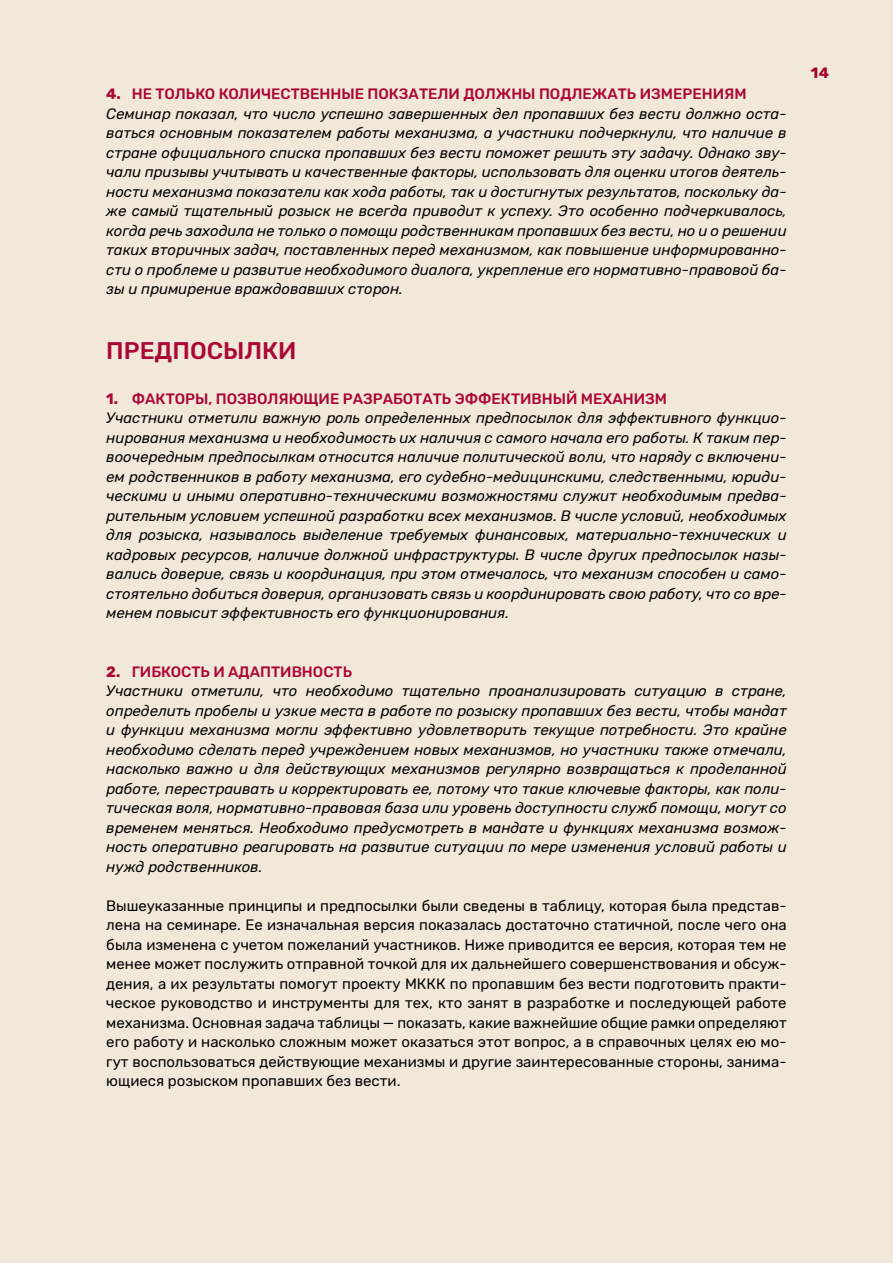
<style>
.page{position:relative;width:893px;height:1263px;background:#f2e8d9}
.page>*{position:absolute;margin:0;border:0;box-sizing:border-box;transform-origin:0 0}
.Subtitle_Small{font:500 24px "Rubik";color:#ab0635}
.Current_text{font:italic 15px/19.5px "Rubik";color:#000;text-align:justify}
.Current_text-2{font:15px/19.5px "Rubik";color:#000;text-align:justify}
.t1{font:500 15px "Rubik";color:#ab0635}
.t2{font:700 15px "Rubik";color:#ab0635}
.s1{font-weight:700}
</style>
<div class="page">
<p class="t1" style="left:106px;top:85px;width:642px"><span class="s1">4.</span> НЕ ТОЛЬКО КОЛИЧЕСТВЕННЫЕ ПОКЗАТЕЛИ ДОЛЖНЫ ПОДЛЕЖАТЬ ИЗМЕРЕНИЯМ</p>
<p class="Current_text" style="left:106px;top:104px;width:682px">Семинар показал, что число успешно завершенных дел пропавших без вести должно оста&shy;ваться основным показателем работы механизма, а участники подчеркнули, что наличие в стране официального списка пропавших без вести поможет решить эту задачу. Однако зву&shy;чали призывы учитывать и качественные факторы, использовать для оценки итогов деятель&shy;ности механизма показатели как хода работы, так и достигнутых результатов, поскольку да&shy;же самый тщательный розыск не всегда приводит к успеху. Это особенно подчеркивалось, когда речь заходила не только о помощи родственникам пропавших без вести, но и о решении таких вторичных задач, поставленных перед механизмом, как повышение информированно&shy;сти о проблеме и развитие необходимого диалога, укрепление его нормативно-правовой ба&shy;зы и примирение враждовавших сторон.</p>
<p class="Subtitle_Small" style="left:106px;top:336px;width:192px">ПРЕДПОСЫЛКИ</p>
<p class="t1" style="left:106px;top:390px;width:562px"><span class="s1">1.</span> ФАКТОРЫ, ПОЗВОЛЯЮЩИЕ РАЗРАБОТАТЬ ЭФФЕКТИВНЫЙ МЕХАНИЗМ</p>
<p class="Current_text" style="left:106px;top:409px;width:682px">Участники отметили важную роль определенных предпосылок для эффективного функцио&shy;нирования механизма и необходимость их наличия с самого начала его работы. К таким пер&shy;воочередным предпосылкам относится наличие политической воли, что наряду с включени&shy;ем родственников в работу механизма, его судебно-медицинскими, следственными, юриди&shy;ческими и иными оперативно-техническими возможностями служит необходимым предва&shy;рительным условием успешной разработки всех механизмов. В числе условий, необходимых для розыска, называлось выделение требуемых финансовых, материально-технических и кадровых ресурсов, наличие должной инфраструктуры. В числе других предпосылок назы&shy;вались доверие, связь и координация, при этом отмечалось, что механизм способен и само&shy;стоятельно добиться доверия, организовать связь и координировать свою работу, что со вре&shy;менем повысит эффективность его функционирования.</p>
<p class="t1" style="left:106px;top:663px;width:247px"><span class="s1">2.</span> ГИБКОСТЬ И АДАПТИВНОСТЬ</p>
<p class="Current_text" style="left:106px;top:682px;width:682px">Участники отметили, что необходимо тщательно проанализировать ситуацию в стране, определить пробелы и узкие места в работе по розыску пропавших без вести, чтобы мандат и функции механизма могли эффективно удовлетворить текущие потребности. Это крайне необходимо сделать перед учреждением новых механизмов, но участники также отмечали, насколько важно и для действующих механизмов регулярно возвращаться к проделанной работе, перестраивать и корректировать ее, потому что такие ключевые факторы, как поли&shy;тическая воля, нормативно-правовая база или уровень доступности служб помощи, могут со временем меняться. Необходимо предусмотреть в мандате и функциях механизма возмож&shy;ность оперативно реагировать на развитие ситуации по мере изменения условий работы и нужд родственников.</p>
<p class="Current_text-2" style="left:106px;top:896px;width:682px">Вышеуказанные принципы и предпосылки были сведены в таблицу, которая была представ&shy;лена на семинаре. Ее изначальная версия показалась достаточно статичной, после чего она была изменена с учетом пожеланий участников. Ниже приводится ее версия, которая тем не менее может послужить отправной точкой для их дальнейшего совершенствования и обсуж&shy;дения, а их результаты помогут проекту МККК по пропавшим без вести подготовить практи&shy;ческое руководство и инструменты для тех, кто занят в разработке и последующей работе механизма. Основная задача таблицы — показать, какие важнейшие общие рамки определяют его работу и насколько сложным может оказаться этот вопрос, а в справочных целях ею мо&shy;гут воспользоваться действующие механизмы и другие заинтересованные стороны, занима&shy;ющиеся розыском пропавших без вести.</p>
<p class="t2" style="left:811px;top:64px;width:20px">14</p>
</div>
